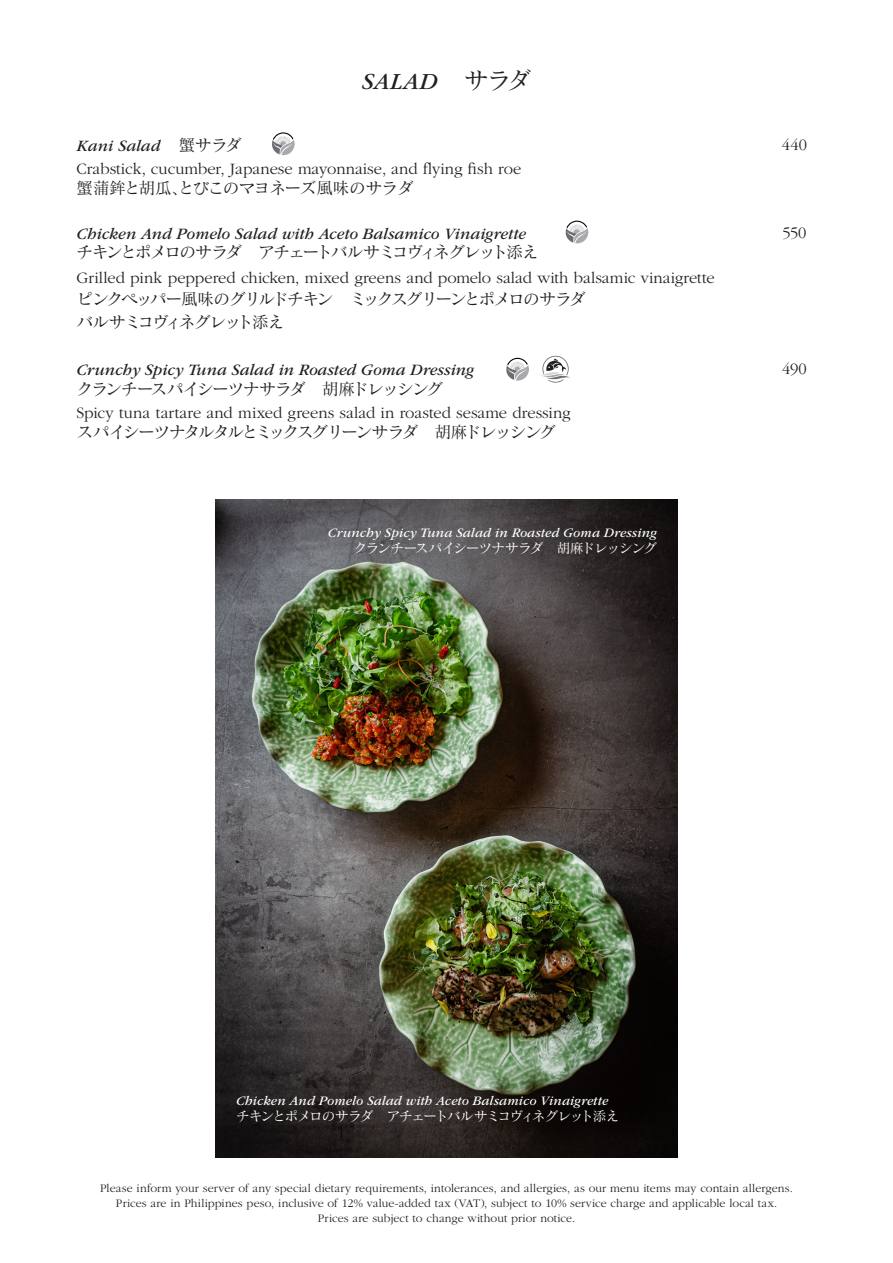
<style>
.page{position:relative;width:893px;height:1263px;background:#fff}
.page>*{position:absolute;margin:0;border:0;box-sizing:border-box;transform-origin:0 0}
.t1{font:italic 24px "ITC Garamond Std";letter-spacing:.025em;color:#231f20}
.t2{font:300 16.5px "ITC Garamond Std";color:#231f20}
.t3{font:16.5px "Matisse Pro N M";letter-spacing:-.1em;color:#231f20}
.t4{font:italic 16.5px "ITC Garamond Std";color:#231f20}
.t5{font:16.5px "Matisse Pro N M";letter-spacing:-.04em;color:#231f20}
.t6{font:italic 13.5px "ITC Garamond Std";letter-spacing:.01em;color:#fff}
.t7{font:13.5px "Matisse Pro N M";letter-spacing:-.085em;color:#fff}
.t8{font:300 12px "ITC Garamond Std";letter-spacing:.01em;color:#231f20}
.s1{font-family:"Matisse Pro N M";font-style:normal}
</style>
<div class="page">
<img style="left:216px;top:499px;width:461px;height:658px">
<svg style="left:272px;top:132px;width:23px;height:23px"></svg>
<svg style="left:565px;top:221px;width:24px;height:23px"></svg>
<svg style="left:506px;top:358px;width:23px;height:23px"></svg>
<svg style="left:541px;top:356px;width:29px;height:27px"></svg>
<p class="t1" style="left:362px;top:68px;width:171px">SALAD <span class="s1">サラダ</span></p>
<p class="t4" style="left:76px;top:137px;width:167px">Kani Salad <span class="s1">蟹サラダ</span></p>
<p class="t2" style="left:782px;top:136px;width:27px">440</p>
<p class="t2" style="left:76px;top:160px;width:446px">Crabstick, cucumber, Japanese mayonnaise, and flying fish roe</p>
<p class="t5" style="left:76px;top:178px;width:339px">蟹蒲鉾と胡瓜、とびこのマヨネーズ風味のサラダ</p>
<p class="t4" style="left:76px;top:224px;width:451px">Chicken And Pomelo Salad with Aceto Balsamico Vinaigrette</p>
<p class="t3" style="left:76px;top:242px;width:464px">チキンとポメロのサラダ　アチェートバルサミコヴィネグレット添え</p>
<p class="t2" style="left:782px;top:224px;width:26px">550</p>
<p class="t2" style="left:76px;top:269px;width:640px">Grilled pink peppered chicken, mixed greens and pomelo salad with balsamic vinaigrette</p>
<p class="t3" style="left:76px;top:289px;width:527px">ピンクペッパー風味のグリルドチキン　ミックスグリーンとポメロのサラダ　</p>
<p class="t3" style="left:76px;top:311px;width:209px">バルサミコヴィネグレット添え</p>
<p class="t4" style="left:76px;top:360px;width:399px">Crunchy Spicy Tuna Salad in Roasted Goma Dressing</p>
<p class="t3" style="left:76px;top:378px;width:368px">クランチースパイシーツナサラダ　胡麻ドレッシング</p>
<p class="t2" style="left:76px;top:404px;width:496px">Spicy tuna tartare and mixed greens salad in roasted sesame dressing</p>
<p class="t3" style="left:76px;top:421px;width:481px">スパイシーツナタルタルとミックスグリーンサラダ　胡麻ドレッシング</p>
<p class="t6" style="left:328px;top:525px;width:330px">Crunchy Spicy Tuna Salad in Roasted Goma Dressing</p>
<p class="t7" style="left:353px;top:540px;width:305px">クランチースパイシーツナサラダ　胡麻ドレッシング</p>
<p class="t2" style="left:782px;top:360px;width:26px">490</p>
<p class="t6" style="left:236px;top:1093px;width:373px">Chicken And Pomelo Salad with Aceto Balsamico Vinaigrette</p>
<p class="t7" style="left:236px;top:1108px;width:385px">チキンとポメロのサラダ　アチェートバルサミコヴィネグレット添え</p>
<p class="t8" style="left:100px;top:1182px;width:694px">Please inform your server of any special dietary requirements, intolerances, and allergies, as our menu items may contain allergens.</p>
<p class="t8" style="left:116px;top:1197px;width:663px">Prices are in Philippines peso, inclusive of 12% value-added tax (VAT), subject to 10% service charge and applicable local tax.</p>
<p class="t8" style="left:318px;top:1212px;width:259px">Prices are subject to change without prior notice.</p>
</div>
